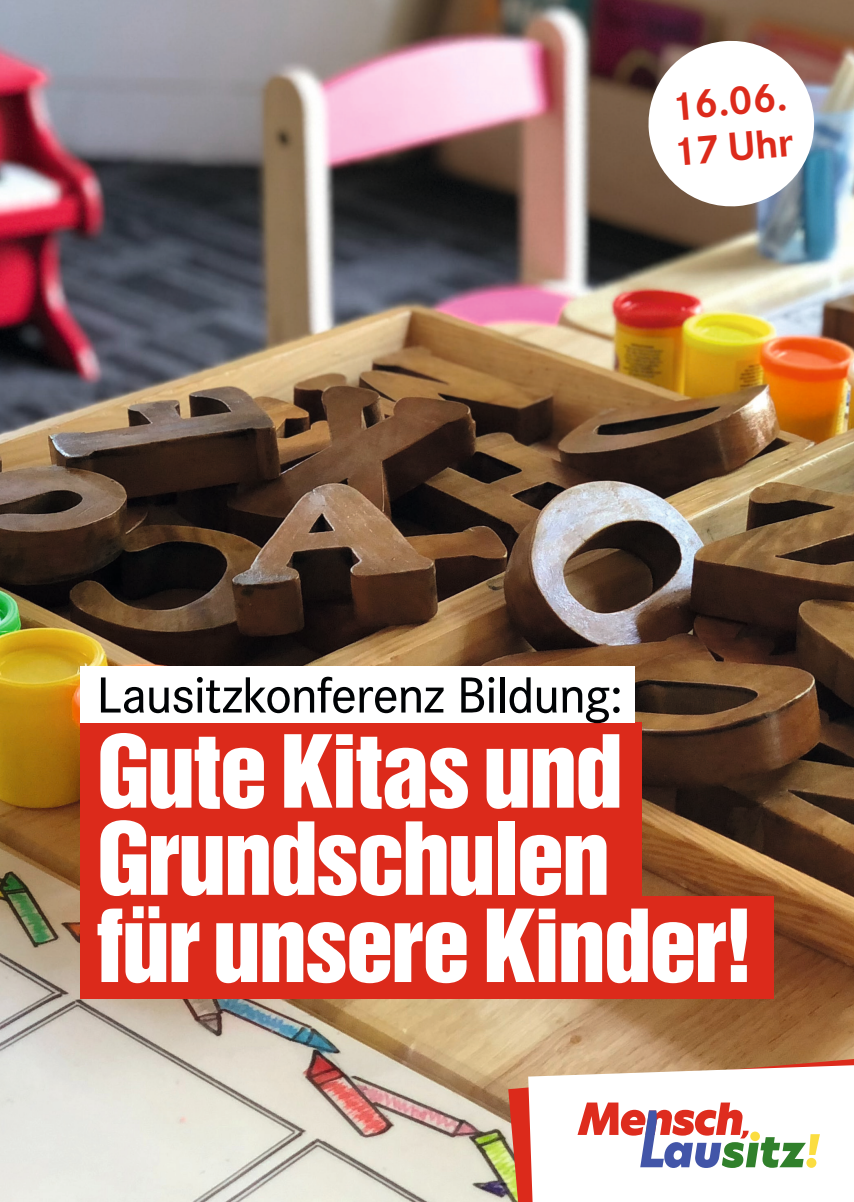
<style>
.page{position:relative;width:854px;height:1202px;background:#fff}
.page>*{position:absolute;margin:0;border:0;box-sizing:border-box;transform-origin:0 0}
.t1{font:92px/87.2px "Helvetica Inserat";letter-spacing:-.025em;color:#fff;scale:1.05 1}
.t2{font:500 52.6px "Corporate S Pro";letter-spacing:-.02em;color:#010305}
.t3{font:700 42px/45.4px "Corporate S";color:#dc2a1b}
</style>
<div class="page">
<img style="left:0;top:0;width:853px;height:1202px">
<div style="left:80px;top:722px;width:561px;height:189px;background:#dc2a1b"></div>
<div style="left:80px;top:896px;width:693px;height:102px;background:#dc2a1b"></div>
<div style="left:80px;top:666px;width:554px;height:57px;background:#fff"></div>
<svg style="left:644px;top:37px;width:173px;height:173px"></svg>
<svg style="left:508px;top:1059px;width:345px;height:143px;background:#c9714e"></svg>
<svg style="left:528px;top:1065px;width:325px;height:137px"></svg>
<svg style="left:577px;top:1102px;width:242px;height:66px"></svg>
<p class="t3" style="left:666px;top:85px;width:123px;rotate:-5deg">16.06.<br>17 Uhr</p>
<p class="t2" style="left:96px;top:655px;width:528px">Lausitzkonferenz Bildung:</p>
<p class="t1" style="left:96px;top:730px;width:628px">Gute Kitas und<br>Grundschulen<br>für unsere Kinder!</p>
</div>
